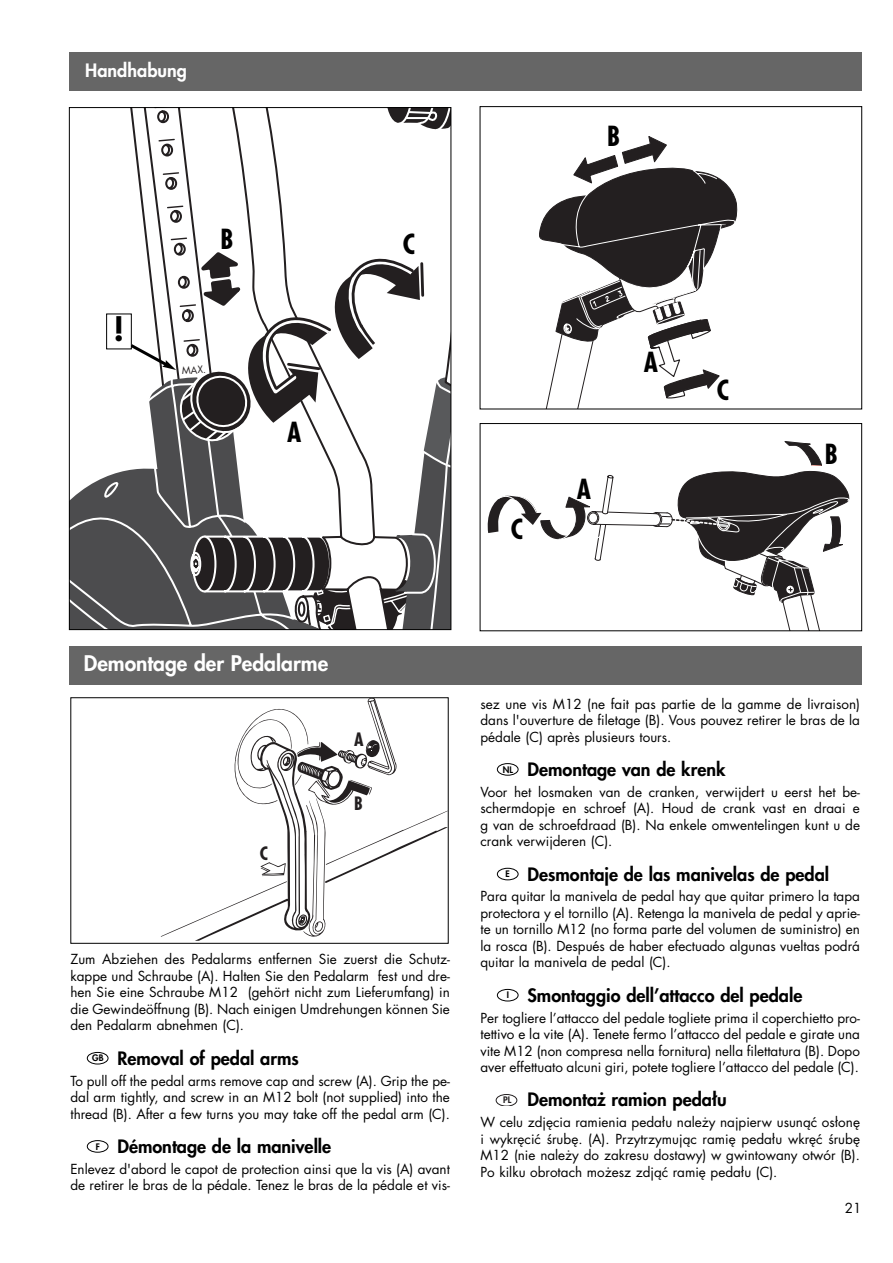
<style>
.page{position:relative;width:893px;height:1263px;background:#fff}
.page>*{position:absolute;margin:0;border:0;box-sizing:border-box;transform-origin:0 0}
.t1{font:700 condensed 33px "Futura";color:#000}
.t2{font:700 condensed 27px "Futura";color:#000}
.t3{font:800 21px "Futura";color:#fff}
.t4{font:800 18px "Futura";color:#000}
.t5{font:800 18px "Futura CE";color:#000}
.t6{font:800 18px "Futura";color:#fff}
.t7{font:700 condensed 18px "Futura";color:#231f20}
.t8{font:13.5px/16.5px "Futura";color:#000;text-align:justify}
.t9{font:13.5px/16.5px "Futura CE";color:#000;text-align:justify}
.t10{font:9.75px "Futura";color:#231f20}
.t11{font:800 8.85px "Futura";color:#000}
.t12{font:800 8.85px "Futura";color:#231f20}
</style>
<div class="page">
<div style="left:69px;top:646px;width:792px;height:38px;background:#666"></div>
<div style="left:87px;top:1140px;width:21px;height:13px;border:1px solid #000;border-radius:50%"></div>
<div style="left:87px;top:1052px;width:21px;height:12px;border:1px solid #000;border-radius:50%"></div>
<svg style="left:161px;top:699px;width:285px;height:242px"></svg>
<div style="left:70px;top:697px;width:378px;height:247px;border:1px solid #000"></div>
<div style="left:495px;top:1094px;width:22px;height:12px;border:1px solid #231f20;border-radius:50%"></div>
<div style="left:497px;top:989px;width:21px;height:12px;border:1px solid #000;border-radius:50%"></div>
<div style="left:497px;top:868px;width:21px;height:12px;border:1px solid #000;border-radius:50%"></div>
<div style="left:497px;top:763px;width:21px;height:13px;border:1px solid #000;border-radius:50%"></div>
<svg style="left:487px;top:441px;width:362px;height:188px"></svg>
<div style="left:479px;top:423px;width:383px;height:208px;border:1px solid #000"></div>
<div style="left:69px;top:52px;width:792px;height:39px;background:#666"></div>
<svg style="left:539px;top:136px;width:198px;height:271px"></svg>
<svg style="left:71px;top:478px;width:31px;height:150px;background:#606062"></svg>
<svg style="left:102px;top:108px;width:348px;height:521px"></svg>
<div style="left:107px;top:314px;width:24px;height:35px;background:#fff"></div>
<div style="left:106px;top:314px;width:26px;height:35px;border:1px solid #000"></div>
<h3 class="t6" style="left:85px;top:62px;width:103px">Handhabung</h3>
<h1 class="t1" style="left:115px;top:314px;width:10px">!</h1>
<h2 class="t2" style="left:220px;top:227px;width:14px">B</h2>
<h2 class="t2" style="left:403px;top:232px;width:14px">C</h2>
<p class="t10" style="left:182px;top:366px;width:25px;rotate:-3deg">MAX.</p>
<h2 class="t2" style="left:287px;top:420px;width:16px">A</h2>
<h2 class="t2" style="left:607px;top:125px;width:14px">B</h2>
<h2 class="t2" style="left:511px;top:517px;width:14px">C</h2>
<h2 class="t2" style="left:576px;top:477px;width:16px">A</h2>
<h2 class="t2" style="left:644px;top:350px;width:16px">A</h2>
<h2 class="t2" style="left:716px;top:379px;width:14px">C</h2>
<h2 class="t2" style="left:825px;top:442px;width:14px">B</h2>
<h3 class="t3" style="left:84px;top:654px;width:246px">Demontage der Pedalarme</h3>
<h3 class="t7" style="left:260px;top:846px;width:10px">C</h3>
<h3 class="t7" style="left:354px;top:732px;width:11px">A</h3>
<h3 class="t7" style="left:354px;top:795px;width:10px">B</h3>
<p class="t8" style="left:70px;top:952px;width:381px">Zum Abziehen des Pedalarms entfernen Sie zuerst die Schutz&shy;kappe und Schraube (A). Halten Sie den Pedalarm fest und dre&shy;hen Sie eine Schraube M12 (gehört nicht zum Lieferumfang) in die Gewindeöffnung (B). Nach einigen Umdrehungen können Sie den Pedalarm abnehmen (C).</p>
<h3 class="t4" style="left:117px;top:1050px;width:183px">Removal of pedal arms</h3>
<p class="t8" style="left:70px;top:1073px;width:381px">To pull off the pedal arms remove cap and screw (A). Grip the pe&shy;dal arm tightly, and screw in an M12 bolt (not supplied) into the thread (B). After a few turns you may take off the pedal arm (C).</p>
<h3 class="t4" style="left:117px;top:1138px;width:215px">Démontage de la manivelle</h3>
<p class="t8" style="left:70px;top:1162px;width:381px">Enlevez d'abord le capot de protection ainsi que la vis (A) avant de retirer le bras de la pédale. Tenez le bras de la pédale et vis-</p>
<p class="t11" style="left:92px;top:1054px;width:13px">GB</p>
<p class="t11" style="left:96px;top:1142px;width:6px">F</p>
<p class="t8" style="left:480px;top:696px;width:381px">sez une vis M12 (ne fait pas partie de la gamme de livraison) dans l'ouverture de filetage (B). Vous pouvez retirer le bras de la pédale (C) après plusieurs tours.</p>
<h3 class="t4" style="left:527px;top:761px;width:199px">Demontage van de krenk</h3>
<p class="t8" style="left:480px;top:785px;width:381px">Voor het losmaken van de cranken, verwijdert u eerst het be&shy;schermdopje en schroef (A). Houd de crank vast en draai e g van de schroefdraad (B). Na enkele omwentelingen kunt u de crank verwijderen (C).</p>
<h3 class="t4" style="left:527px;top:865px;width:303px">Desmontaje de las manivelas de pedal</h3>
<p class="t8" style="left:480px;top:889px;width:381px">Para quitar la manivela de pedal hay que quitar primero la tapa protectora y el tornillo (A). Retenga la manivela de pedal y aprie&shy;te un tornillo M12 (no forma parte del volumen de suministro) en la rosca (B). Después de haber efectuado algunas vueltas podrá quitar la manivela de pedal (C).</p>
<h3 class="t4" style="left:527px;top:987px;width:276px">Smontaggio dell’attacco del pedale</h3>
<p class="t8" style="left:480px;top:1010px;width:381px">Per togliere l’attacco del pedale togliete prima il coperchietto pro&shy;tettivo e la vite (A). Tenete fermo l’attacco del pedale e girate una vite M12 (non compresa nella fornitura) nella filettatura (B). Dopo aver effettuato alcuni giri, potete togliere l’attacco del pedale (C).</p>
<h3 class="t5" style="left:527px;top:1090px;width:201px">Demontaż ramion pedału</h3>
<p class="t9" style="left:480px;top:1114px;width:381px">W celu zdjęcia ramienia pedału należy najpierw usunąć osłonę i wykręcić śrubę. (A). Przytrzymując ramię pedału wkręć śrubę M12 (nie należy do zakresu dostawy) w gwintowany otwór (B).<br>Po kilku obrotach możesz zdjąć ramię pedału (C).</p>
<p class="t11" style="left:503px;top:765px;width:12px">NL</p>
<p class="t11" style="left:505px;top:870px;width:6px">E</p>
<p class="t11" style="left:507px;top:991px;width:4px">I</p>
<p class="t12" style="left:503px;top:1096px;width:10px">PL</p>
<p class="t8" style="left:844px;top:1201px;width:18px">21</p>
</div>
